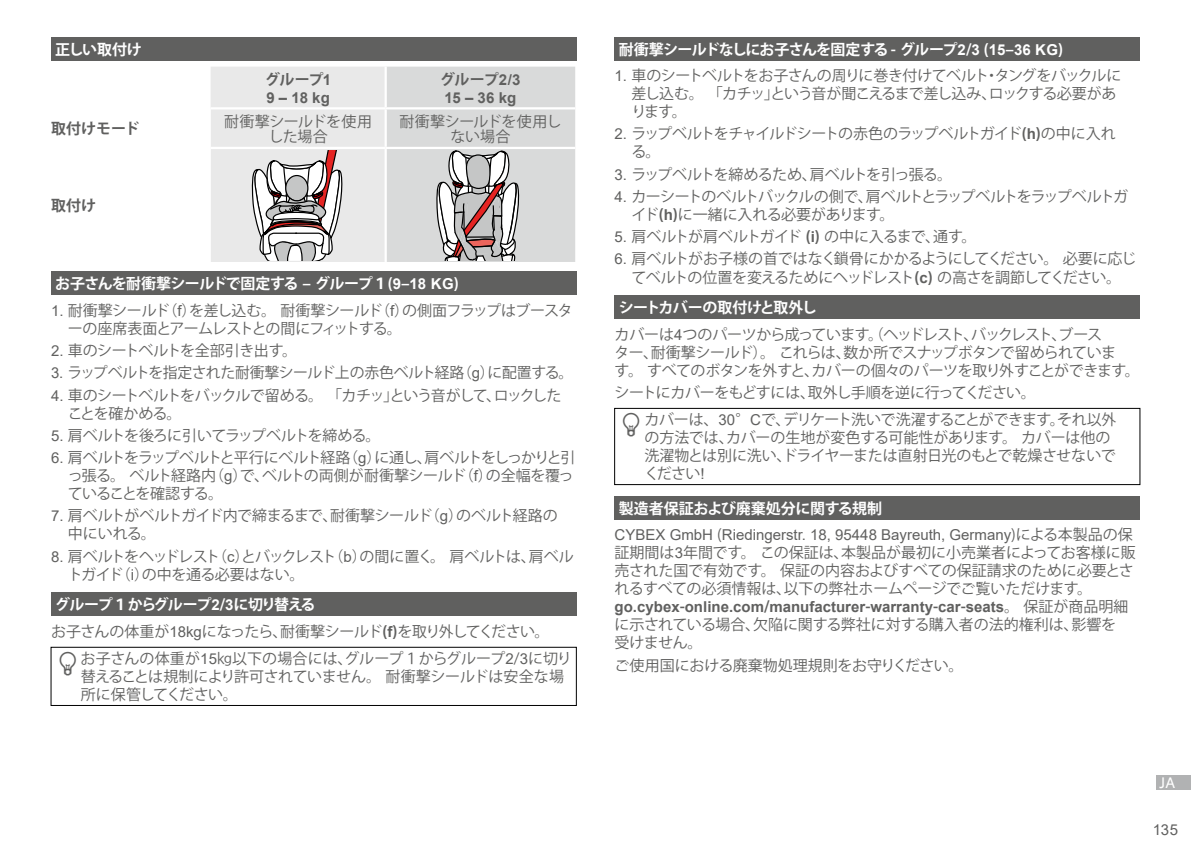
<style>
.page{position:relative;width:1191px;height:851px;background:#fff}
.page>*{position:absolute;margin:0;border:0;box-sizing:border-box;transform-origin:0 0}
.t1{font:15px/18px "Koz Go Pro";letter-spacing:-.03em;color:#60605f}
.t2{font:15px/18px "Koz Go Pro";letter-spacing:-.05em;color:#60605f}
.t3{font:700 15px "Koz Go Pro";letter-spacing:-.045em;color:#fff}
.t4{font:700 15px "Arial";color:#60605f}
.t5{font:15px/18px "Koz Go Pro";letter-spacing:-.01em;color:#60605f}
.t6{font:15px "Koz Go Pro";color:#60605f}
.t7{font:15px "Arial";color:#60605f}
.t8{font:15px/15px "Koz Go Pro";letter-spacing:-.005em;color:#60605f;text-align:center}
.t9{font:15px/18px "Koz Go Pro";letter-spacing:-.065em;color:#60605f}
.t10{font:700 15px "Koz Go Pro";color:#60605f}
.t11{font:700 15px "Koz Go Pro";letter-spacing:-.07em;color:#fff}
.t12{font:700 15px "Koz Go Pro";letter-spacing:-.01em;color:#fff}
.t13{font:15px "Akzidenz Grotesk Pro";color:#fff}
.s1{font-family:"Arial"}
.s2{font-weight:700}
.s3{font-family:"Arial";font-weight:700}
.s4{font-weight:700;color:#fff}
.s5{font-family:"Koz Go Pro"}
.s6{font-family:"Koz Go Pro";font-weight:400}
</style>
<div class="page">
<div style="left:1157px;top:774px;width:34px;height:15px;background:#b1b2b3"></div>
<div style="left:51px;top:37px;width:525px;height:23px;background:#60605f"></div>
<div style="left:51px;top:271px;width:525px;height:24px;background:#60605f"></div>
<div style="left:51px;top:592px;width:525px;height:24px;background:#60605f"></div>
<div style="left:51px;top:646px;width:526px;height:59px;border:1px solid #000"></div>
<svg style="left:211px;top:67px;width:364px;height:195px;background:#d7d5d5"></svg>
<div style="left:614px;top:37px;width:526px;height:23px;background:#60605f"></div>
<div style="left:614px;top:295px;width:526px;height:24px;background:#60605f"></div>
<div style="left:614px;top:408px;width:526px;height:77px;border:1px solid #000"></div>
<div style="left:614px;top:495px;width:526px;height:24px;background:#60605f"></div>
<p class="t3" style="left:55px;top:39px;width:88px">正しい取付け</p>
<p class="t10" style="left:265px;top:69px;width:68px">グループ<span class="s1">1</span></p>
<p class="t4" style="left:266px;top:87px;width:65px">9 ‒ 18 kg</p>
<p class="t10" style="left:440px;top:69px;width:82px">グループ<span class="s1">2/3</span></p>
<p class="t4" style="left:444px;top:87px;width:73px">15 ‒ 36 kg</p>
<p class="t10" style="left:51px;top:119px;width:90px">取付けモード</p>
<p class="t1" style="left:224px;top:114px;width:149px;line-height:15px;text-align:center">耐衝撃シールドを使用した場合</p>
<p class="t8" style="left:399px;top:114px;width:163px">耐衝撃シールドを使用しない場合</p>
<p class="t10" style="left:51px;top:196px;width:47px">取付け</p>
<p class="t3" style="left:55px;top:274px;width:405px">お子さんを耐衝撃シールドで固定する – グループ１(<span class="s1">9</span>–<span class="s1">18 KG</span>)</p>
<p class="t1" style="left:68px;top:301px;width:506px;text-indent:-17px"><span class="s1">1.</span> 耐衝撃シールド（<span class="s1">f</span>）を差し込む。耐衝撃シールド（<span class="s1">f</span>）の側面フラップはブースターの座席表面とアームレストとの間にフィットする。</p>
<p class="t1" style="left:51px;top:342px;width:248px"><span class="s1">2.</span> 車のシートベルトを全部引き出す。</p>
<p class="t1" style="left:51px;top:364px;width:524px"><span class="s1">3.</span> ラップベルトを指定された耐衝撃シールド上の赤色ベルト経路（<span class="s1">g</span>）に配置する。</p>
<p class="t9" style="left:68px;top:386px;width:495px;text-indent:-17px"><span class="s1">4.</span> 車のシートベルトをバックルで留める。「カチッ」という音がして、ロックしたことを確かめる。</p>
<p class="t1" style="left:51px;top:426px;width:331px"><span class="s1">5.</span> 肩ベルトを後ろに引いてラップベルトを締める。</p>
<p class="t1" style="left:68px;top:449px;width:509px;text-indent:-17px"><span class="s1">6.</span> 肩ベルトをラップベルトと平行にベルト経路（<span class="s1">g</span>）に通し、肩ベルトをしっかりと引っ張る。ベルト経路内（<span class="s1">g</span>）で、ベルトの両側が耐衝撃シールド（<span class="s1">f</span>）の全幅を覆っていることを確認する。</p>
<p class="t1" style="left:68px;top:507px;width:491px;text-indent:-17px"><span class="s1">7.</span> 肩ベルトがベルトガイド内で締まるまで、耐衝撃シールド（<span class="s1">g</span>）のベルト経路の中にいれる。</p>
<p class="t1" style="left:68px;top:547px;width:507px;text-indent:-17px"><span class="s1">8.</span> 肩ベルトをヘッドレスト（<span class="s1">c</span>）とバックレスト（<span class="s1">b</span>）の間に置く。肩ベルトは、肩ベルトガイド（<span class="s1">i</span>）の中を通る必要はない。</p>
<p class="t11" style="left:55px;top:595px;width:261px">グループ１からグループ<span class="s1">2</span>/<span class="s1">3</span>に切り替える</p>
<p class="t1" style="left:51px;top:622px;width:500px">お子さんの体重が<span class="s1">18kg</span>になったら、耐衝撃シールド<span class="s2">(</span><span class="s3">f</span><span class="s2">)</span>を取り外してください。</p>
<p class="t6" style="left:81px;top:648px;width:493px">お子さんの体重が<span class="s1">15</span>㎏以下の場合には、グループ１からグループ<span class="s1">2</span>/<span class="s1">3</span>に切り</p>
<p class="t1" style="left:81px;top:667px;width:485px">替えることは規制により許可されていません。耐衝撃シールドは安全な場所に保管してください。</p>
<p class="t3" style="left:619px;top:39px;width:446px">耐衝撃シールドなしにお子さんを固定する - グループ<span class="s1">2</span>/<span class="s1">3</span> (<span class="s1">15</span>–<span class="s1">36 KG</span>)</p>
<p class="t2" style="left:631px;top:67px;width:492px;text-indent:-17px"><span class="s1">1.</span> 車のシートベルトをお子さんの周りに巻き付けてベルト・タングをバックルに差し込む。「カチッ」という音が聞こえるまで差し込み、ロックする必要があります。</p>
<p class="t2" style="left:631px;top:125px;width:486px;text-indent:-17px"><span class="s1">2.</span> ラップベルトをチャイルドシートの赤色のラップベルトガイド<span class="s2">(</span><span class="s3">h</span><span class="s2">)</span>の中に入れる。</p>
<p class="t2" style="left:614px;top:165px;width:339px"><span class="s1">3.</span> ラップベルトを締めるため、肩ベルトを引っ張る。</p>
<p class="t2" style="left:631px;top:188px;width:498px;text-indent:-17px"><span class="s1">4.</span> カーシートのベルトバックルの側で、肩ベルトとラップベルトをラップベルトガイド<span class="s2">(</span><span class="s3">h</span><span class="s2">)</span>に一緒に入れる必要があります。</p>
<p class="t1" style="left:614px;top:228px;width:363px"><span class="s1">5.</span> 肩ベルトが肩ベルトガイド <span class="s2">(</span><span class="s3">i</span><span class="s2">)</span> の中に入るまで、通す。</p>
<p class="t1" style="left:614px;top:250px;width:523px;text-align:center"><span class="s1">6.</span> 肩ベルトがお子様の首ではなく鎖骨にかかるようにしてください。必要に応じてベルトの位置を変えるためにヘッドレスト<span class="s2">(</span><span class="s3">c</span><span class="s2">)</span> の高さを調節してください。</p>
<p class="t1" style="left:614px;top:295px;width:489px;line-height:26.4px"><span class="s4">シートカバーの取付けと取外し<br></span>カバーは<span class="s1">4</span>つのパーツから成っています。（ヘッドレスト、バックレスト、ブース</p>
<p class="t1" style="left:614px;top:343px;width:527px">ター、耐衝撃シールド）。これらは、数か所でスナップボタンで留められていま<br>す。すべてのボタンを外すと、カバーの個々のパーツを取り外すことができます。</p>
<p class="t1" style="left:644px;top:380px;width:473px;line-height:26.4px;text-indent:-30px">シートにカバーをもどすには、取外し手順を逆に行ってください。<br>カバーは、<span class="s1">30</span>°<span class="s1">C</span>で、デリケート洗いで洗濯することができます。それ以外</p>
<p class="t5" style="left:644px;top:428px;width:473px">の方法では、カバーの生地が変色する可能性があります。カバーは他の洗濯物とは別に洗い、ドライヤーまたは直射日光のもとで乾燥させないでください<span class="s1">!</span></p>
<p class="t12" style="left:619px;top:498px;width:265px">製造者保証および廃棄処分に関する規制</p>
<p class="t7" style="left:614px;top:524px;width:519px">CYBEX GmbH <span class="s5">(</span>Riedingerstr. 18, 95448 Bayreuth, Germany<span class="s5">)による本製品の保</span></p>
<p class="t1" style="left:614px;top:544px;width:522px;text-align:justify">証期間は<span class="s1">3</span>年間です。この保証は、本製品が最初に小売業者によってお客様に販売された国で有効です。保証の内容およびすべての保証請求のために必要とされるすべての必須情報は、以下の弊社ホームページでご覧いただけます。</p>
<p class="t4" style="left:614px;top:596px;width:515px">go.cybex<span class="s5">-</span>online.com<span class="s5">/</span>manufacturer<span class="s5">-</span>warranty<span class="s5">-</span>car<span class="s5">-</span>seats<span class="s6">。保証が商品明細</span></p>
<p class="t8" style="left:614px;top:616px;width:503px;line-height:18px;text-align:left">に示されている場合、欠陥に関する弊社に対する購入者の法的権利は、影響を受けません。</p>
<p class="t6" style="left:614px;top:655px;width:350px">ご使用国における廃棄物処理規則をお守りください。</p>
<p class="t13" style="left:1159px;top:772px;width:17px">JA</p>
<p class="t7" style="left:1152px;top:819px;width:27px">135</p>
</div>
